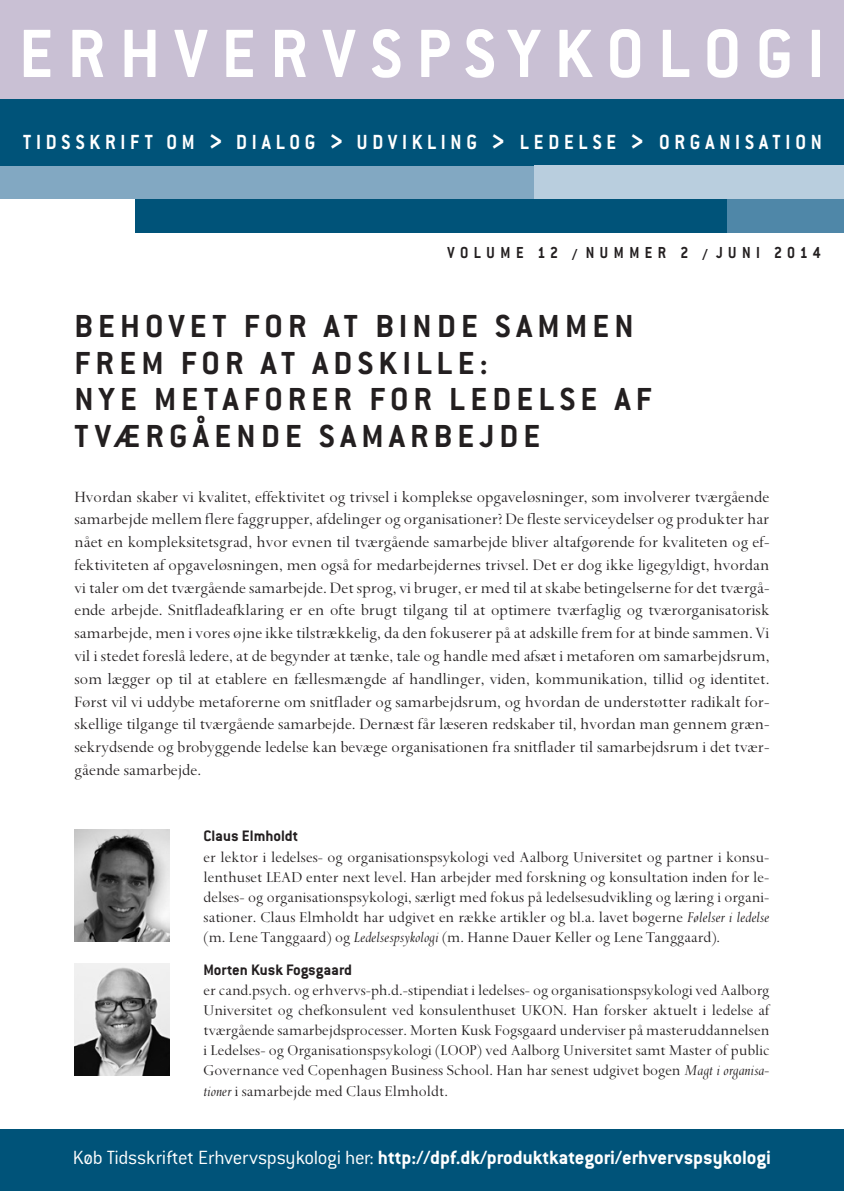
<style>
.page{position:relative;width:844px;height:1191px;background:#fff}
.page>*{position:absolute;margin:0;border:0;box-sizing:border-box;transform-origin:0 0}
.t1{font:700 74.9px "Conduit ITC";letter-spacing:.205em;color:#fff;scale:.95 1}
.t2{font:700 35px/36.8px "Conduit ITC";letter-spacing:.15em;color:#231f20}
.t3{font:700 22.4px "Conduit ITC";letter-spacing:.24em;color:#fff;scale:.9 1}
.t4{font:700 21px "Conduit ITC";color:#fff}
.t5{font:17.5px/22.8px "Spectrum";color:#231f20;text-align:justify}
.t6{font:700 17.5px "Conduit ITC";letter-spacing:.35em;color:#231f20;scale:.9 1}
.t7{font:16.62px/20.1px "Spectrum";color:#231f20;text-align:justify}
.t8{font:700 16.62px "Conduit ITC";color:#231f20}
.s1{font-size:31.15px}
.s2{font-style:italic}
.s3{font-weight:300}
</style>
<div class="page">
<div style="left:0;top:1129px;width:843px;height:62px;background:#005379"></div>
<div style="left:0;top:0;width:843px;height:124px;background:#c9c0d4"></div>
<div style="left:0;top:166px;width:652px;height:33px;background:#82a8c2"></div>
<div style="left:0;top:99px;width:843px;height:67px;background:#005379"></div>
<div style="left:534px;top:166px;width:309px;height:33px;background:#b9cede"></div>
<div style="left:614px;top:199px;width:229px;height:33px;background:#4f87a8"></div>
<div style="left:136px;top:199px;width:591px;height:33px;background:#005379"></div>
<img style="left:74px;top:829px;width:96px;height:112px">
<img style="left:74px;top:963px;width:96px;height:112px">
<h1 class="t1" style="left:19px;top:10px;width:849px">ERHVERVSPSYKOLOGI</h1>
<p class="t3" style="left:23px;top:129px;width:888px">TIDSSKRIFT OM <span class="s1">&gt;</span> DIALOG <span class="s1">&gt;</span> UDVIKLING <span class="s1">&gt;</span> LEDELSE <span class="s1">&gt;</span> ORGANISATION</p>
<p class="t6" style="left:447px;top:242px;width:416px">VOLUME 12 / NUMMER 2 / JUNI 2014</p>
<h2 class="t2" style="left:74px;top:307px;width:578px">BEHOVET FOR AT BINDE SAMMEN<br>FREM FOR AT ADSKILLE:<br>NYE METAFORER FOR LEDELSE AF<br>TVÆRGÅENDE SAMARBEJDE</h2>
<p class="t5" style="left:74px;top:485px;width:696px">Hvordan skaber vi kvalitet, effektivitet og trivsel i komplekse opgaveløsninger, som involverer tværgående samarbejde mellem flere faggrupper, afdelinger og organisationer? De fleste serviceydelser og produkter har nået en kompleksitetsgrad, hvor evnen til tværgående samarbejde bliver altafgørende for kvaliteten og ef&shy;fektiviteten af opgaveløsningen, men også for medarbejdernes trivsel. Det er dog ikke ligegyldigt, hvordan vi taler om det tværgående samarbejde. Det sprog, vi bruger, er med til at skabe betingelserne for det tværgå&shy;ende arbejde. Snitfladeafklaring er en ofte brugt tilgang til at optimere tværfaglig og tværorganisatorisk samarbejde, men i vores øjne ikke tilstrækkelig, da den fokuserer på at adskille frem for at binde sammen. Vi vil i stedet foreslå ledere, at de begynder at tænke, tale og handle med afsæt i metaforen om samarbejdsrum, som lægger op til at etablere en fællesmængde af handlinger, viden, kommunikation, tillid og identitet.<br>Først vil vi uddybe metaforerne om snitflader og samarbejdsrum, og hvordan de understøtter radikalt for&shy;skellige tilgange til tværgående samarbejde. Dernæst får læseren redskaber til, hvordan man gennem græn&shy;sekrydsende og brobyggende ledelse kan bevæge organisationen fra snitflader til samarbejdsrum i det tvær&shy;gående samarbejde.</p>
<p class="t8" style="left:203px;top:826px;width:96px">Claus Elmholdt</p>
<p class="t7" style="left:203px;top:847px;width:567px">er lektor i ledelses- og organisationspsykologi ved Aalborg Universitet og partner i konsu&shy;lenthuset LEAD enter next level. Han arbejder med forskning og konsultation inden for le&shy;delses- og organisationspsykologi, særligt med fokus på ledelsesudvikling og læring i organi&shy;sationer. Claus Elmholdt har udgivet en række artikler og bl.a. lavet bøgerne <span class="s2">Følelser i ledelse </span>(m. Lene Tanggaard) og <span class="s2">Ledelsespsykologi</span> (m. Hanne Dauer Keller og Lene Tanggaard).</p>
<p class="t8" style="left:203px;top:959px;width:150px">Morten Kusk Fogsgaard</p>
<p class="t7" style="left:203px;top:980px;width:567px">er cand.psych. og erhvervs-ph.d.-stipendiat i ledelses- og organisationspsykologi ved Aalborg Universitet og chefkonsulent ved konsulenthuset UKON. Han forsker aktuelt i ledelse af tværgående samarbejdsprocesser. Morten Kusk Fogsgaard underviser på masteruddannelsen i Ledelses- og Organisationspsykologi (LOOP) ved Aalborg Universitet samt Master of public Governance ved Copenhagen Business School. Han har senest udgivet bogen <span class="s2">Magt i organisa&shy;tioner</span> i samarbejde med Claus Elmholdt.</p>
<p class="t4" style="left:73px;top:1144px;width:699px"><span class="s3">Køb Tidsskriftet Erhvervspsykologi her:</span> http://dpf.dk/produktkategori/erhvervspsykologi</p>
</div>
